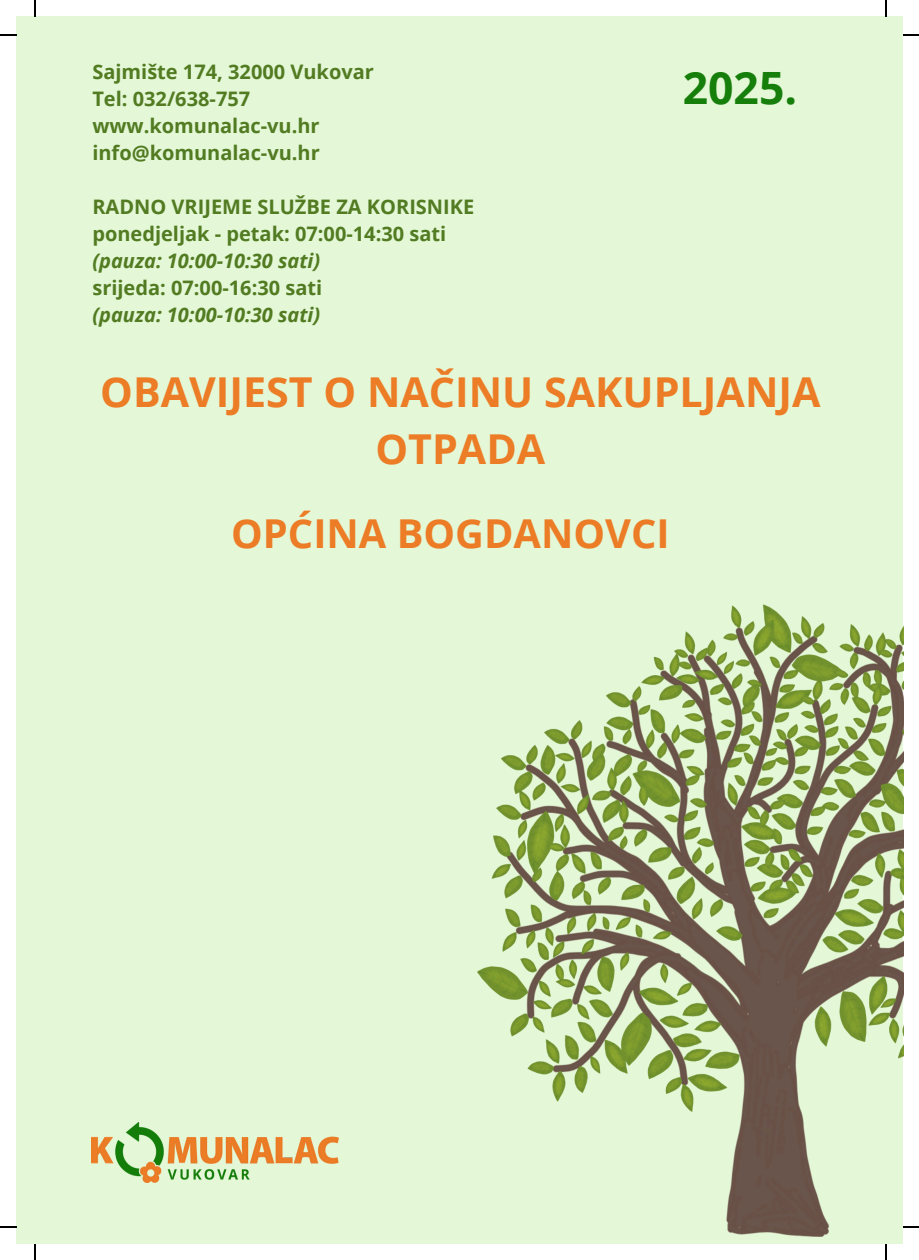
<style>
.page{position:relative;width:919px;height:1260px;background:#fff}
.page>*{position:absolute;margin:0;border:0;box-sizing:border-box;transform-origin:0 0}
.t1{font:700 44.6px "Open Sans";color:#167e0a}
.t2{font:700 41.2px/57px "Open Sans";color:#ec7c26;text-align:center}
.t3{font:700 39.8px "Open Sans";color:#ec7c26}
.t4{font:700 20px "Open Sans";color:#527b22}
.t5{font:italic 700 20px "Open Sans";color:#527b22}
</style>
<div class="page">
<div style="left:16px;top:16px;width:887px;height:1228px;background:#e4f8d7"></div>
<img style="left:478px;top:604px;width:425px;height:632px">
<img style="left:92px;top:1122px;width:246px;height:60px">
<svg style="left:34px;top:0;width:2px;height:16px"></svg>
<svg style="left:0;top:34px;width:16px;height:2px"></svg>
<svg style="left:885px;top:0;width:1px;height:16px"></svg>
<svg style="left:903px;top:34px;width:16px;height:2px"></svg>
<svg style="left:34px;top:1244px;width:2px;height:15px"></svg>
<svg style="left:0;top:1226px;width:16px;height:1px"></svg>
<svg style="left:885px;top:1244px;width:1px;height:15px"></svg>
<svg style="left:903px;top:1226px;width:16px;height:1px"></svg>
<p class="t4" style="left:92px;top:58px;width:283px">Sajmište 174, 32000 Vukovar</p>
<p class="t4" style="left:92px;top:85px;width:159px">Tel: 032/638-757</p>
<p class="t4" style="left:92px;top:112px;width:229px">www.komunalac-vu.hr</p>
<h2 class="t4" style="left:92px;top:139px;width:229px">info@komunalac-vu.hr</h2>
<p class="t4" style="left:92px;top:193px;width:383px">RADNO VRIJEME SLUŽBE ZA KORISNIKE</p>
<h1 class="t4" style="left:92px;top:220px;width:355px">ponedjeljak - petak: 07:00-14:30 sati</h1>
<h3 class="t5" style="left:92px;top:247px;width:229px">(pauza: 10:00-10:30 sati)</h3>
<p class="t4" style="left:92px;top:274px;width:231px">srijeda: 07:00-16:30 sati</p>
<p class="t5" style="left:92px;top:301px;width:229px">(pauza: 10:00-10:30 sati)</p>
<p class="t1" style="left:682px;top:56px;width:116px">2025.</p>
<p class="t2" style="left:100px;top:362px;width:721px">OBAVIJEST O NAČINU SAKUPLJANJA<br>OTPADA</p>
<p class="t3" style="left:231px;top:505px;width:440px">OPĆINA BOGDANOVCI</p>
</div>
